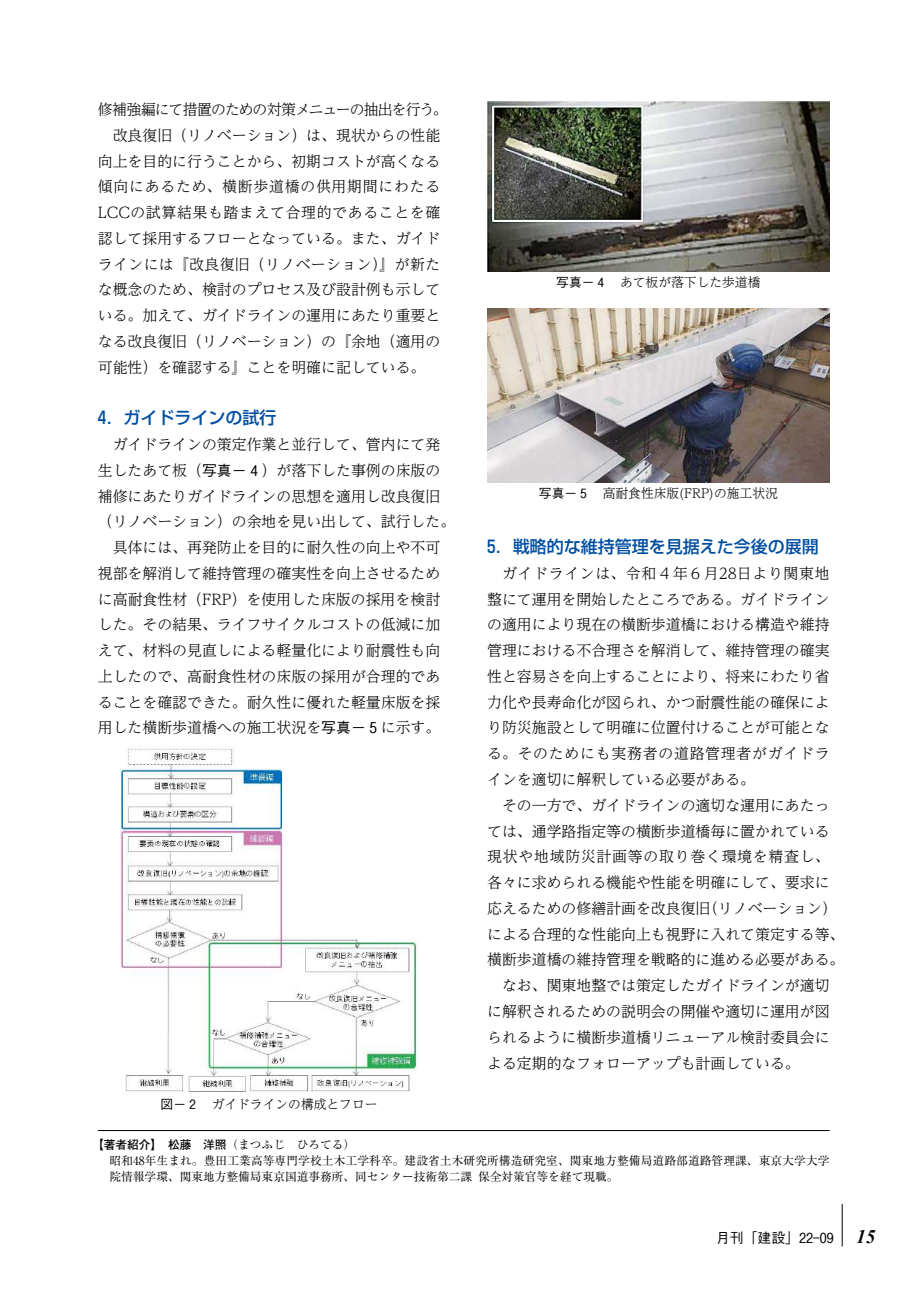
<style>
.page{position:relative;width:919px;height:1289px;background:#fff}
.page>*{position:absolute;margin:0;border:0;box-sizing:border-box;transform-origin:0 0}
.t1{font:16.95px "M Num Shin Go Medium";color:#004ea2}
.t2{font:300 14.85px/25.8px "UD Reimin Pr 6 N";color:#000;text-align:justify}
.t3{font:300 14.85px "UD Reimin Pr 6 N";letter-spacing:.05em;color:#000}
.t4{font:300 14.85px "UD Reimin Pr 6 N";letter-spacing:-.06em;color:#000}
.t5{font:300 14.85px "UD Reimin Pr 6 N";letter-spacing:.045em;color:#000}
.t6{font:300 14.85px "UD Reimin Pr 6 N";letter-spacing:.025em;color:#000}
.t7{font:13.8px "M Num Gothic BBB Medium";color:#000}
.t8{font:300 12.75px "UD Reimin Pr 6 N";color:#000}
.t9{font:11.7px/15.9px "M Num Ryumin Regular";letter-spacing:.01em;color:#000}
.t10{font:11.7px "M Num Futo Go B101 Bold";color:#000}
.s1{font-family:"M Num Gothic BBB Medium";font-weight:400}
.s2{font-family:"M Num Ryumin Regular"}
.s3{font-family:"Times New Roman";font-weight:700;font-style:italic;font-size:19.2px}
</style>
<div class="page">
<hr style="left:841px;top:1203px;width:1px;height:43px;background:#000">
<hr style="left:98px;top:1130px;width:731px;height:1px;background:#000">
<img style="left:121px;top:748px;width:296px;height:344px">
<img style="left:487px;top:102px;width:342px;height:169px">
<img style="left:487px;top:308px;width:342px;height:175px">
<p class="t4" style="left:98px;top:97px;width:351px">修補強編にて措置のための対策メニューの抽出を行う。</p>
<p class="t2" style="left:113px;top:122px;width:329px">改良復旧（リノベーション）は、現状からの性能</p>
<p class="t2" style="left:98px;top:147px;width:344px">向上を目的に行うことから、初期コストが高くなる</p>
<p class="t3" style="left:98px;top:175px;width:344px">傾向にあるため、横断歩道橋の供用期間にわたる</p>
<p class="t5" style="left:98px;top:200px;width:344px">LCCの試算結果も踏まえて合理的であることを確</p>
<p class="t2" style="left:98px;top:225px;width:344px">認して採用するフローとなっている。また、ガイド</p>
<p class="t6" style="left:98px;top:252px;width:344px">ラインには『改良復旧（リノベーション）』が新た</p>
<p class="t2" style="left:98px;top:276px;width:344px">な概念のため、検討のプロセス及び設計例も示して</p>
<p class="t2" style="left:98px;top:302px;width:344px">いる。加えて、ガイドラインの運用にあたり重要と</p>
<p class="t2" style="left:98px;top:328px;width:344px">なる改良復旧（リノベーション）の『余地（適用の</p>
<p class="t2" style="left:98px;top:354px;width:329px">可能性）を確認する』ことを明確に記している。</p>
<p class="t1" style="left:98px;top:404px;width:180px">4．ガイドラインの試行</p>
<p class="t2" style="left:113px;top:431px;width:329px">ガイドラインの策定作業と並行して、管内にて発</p>
<p class="t2" style="left:98px;top:456px;width:344px">生したあて板（<span class="s1">写真−４</span>）が落下した事例の床版の</p>
<p class="t2" style="left:98px;top:482px;width:344px">補修にあたりガイドラインの思想を適用し改良復旧</p>
<p class="t2" style="left:98px;top:508px;width:359px">（リノベーション）の余地を見い出して、試行した。</p>
<p class="t2" style="left:113px;top:534px;width:329px">具体には、再発防止を目的に耐久性の向上や不可</p>
<p class="t2" style="left:98px;top:560px;width:344px">視部を解消して維持管理の確実性を向上させるため</p>
<p class="t2" style="left:98px;top:585px;width:344px">に高耐食性材（FRP）を使用した床版の採用を検討</p>
<p class="t2" style="left:98px;top:611px;width:344px">した。その結果、ライフサイクルコストの低減に加</p>
<p class="t2" style="left:98px;top:637px;width:344px">えて、材料の見直しによる軽量化により耐震性も向</p>
<p class="t2" style="left:98px;top:663px;width:344px">上したので、高耐食性材の床版の採用が合理的であ</p>
<p class="t2" style="left:98px;top:688px;width:344px">ることを確認できた。耐久性に優れた軽量床版を採</p>
<p class="t2" style="left:98px;top:714px;width:344px">用した横断歩道橋への施工状況を<span class="s1">写真−５</span>に示す。</p>
<p class="t8" style="left:161px;top:1094px;width:218px"><span class="s1">図−２</span>　ガイドラインの構成とフロー</p>
<p class="t8" style="left:556px;top:272px;width:206px"><span class="s1">写真−４</span>　あて板が落下した歩道橋</p>
<p class="t8" style="left:539px;top:483px;width:240px"><span class="s1">写真−５</span>　高耐食性床版(FRP)の施工状況</p>
<p class="t1" style="left:487px;top:532px;width:333px">5．戦略的な維持管理を見据えた今後の展開</p>
<p class="t2" style="left:487px;top:559px;width:344px;text-indent:15px">ガイドラインは、令和４年６月28日より関東地整にて運用を開始したところである。ガイドラインの適用により現在の横断歩道橋における構造や維持管理における不合理さを解消して、維持管理の確実性と容易さを向上することにより、将来にわたり省力化や長寿命化が図られ、かつ耐震性能の確保により防災施設として明確に位置付けることが可能となる。そのためにも実務者の道路管理者がガイドラインを適切に解釈している必要がある。</p>
<p class="t2" style="left:502px;top:791px;width:329px">その一方で、ガイドラインの適切な運用にあたっ</p>
<p class="t2" style="left:487px;top:817px;width:344px">ては、通学路指定等の横断歩道橋毎に置かれている</p>
<p class="t3" style="left:487px;top:844px;width:344px">現状や地域防災計画等の取り巻く環境を精査し、</p>
<p class="t2" style="left:487px;top:869px;width:344px">各々に求められる機能や性能を明確にして、要求に</p>
<p class="t2" style="left:487px;top:894px;width:351px">応えるための修繕計画を改良復旧（リノベーション）</p>
<p class="t2" style="left:487px;top:920px;width:359px">による合理的な性能向上も視野に入れて策定する等、</p>
<p class="t2" style="left:487px;top:946px;width:359px">横断歩道橋の維持管理を戦略的に進める必要がある。</p>
<p class="t2" style="left:502px;top:972px;width:329px">なお、関東地整では策定したガイドラインが適切</p>
<p class="t2" style="left:487px;top:997px;width:344px">に解釈されるための説明会の開催や適切に運用が図</p>
<p class="t2" style="left:487px;top:1023px;width:344px">られるように横断歩道橋リニューアル検討委員会に</p>
<p class="t2" style="left:487px;top:1049px;width:314px">よる定期的なフォローアップも計画している。</p>
<p class="t10" style="left:92px;top:1135px;width:265px">【著者紹介】　松藤　洋照<span class="s2">（まつふじ　ひろてる）</span></p>
<p class="t9" style="left:109px;top:1152px;width:721px">昭和48年生まれ。豊田工業高等専門学校土木工学科卒。建設省土木研究所構造研究室、関東地方整備局道路部道路管理課、東京大学大学院情報学環、関東地方整備局東京国道事務所、同センター技術第二課 保全対策官等を経て現職。</p>
<p class="t7" style="left:716px;top:1226px;width:161px">月刊「建設」22-09 <span class="s3">15</span></p>
</div>
